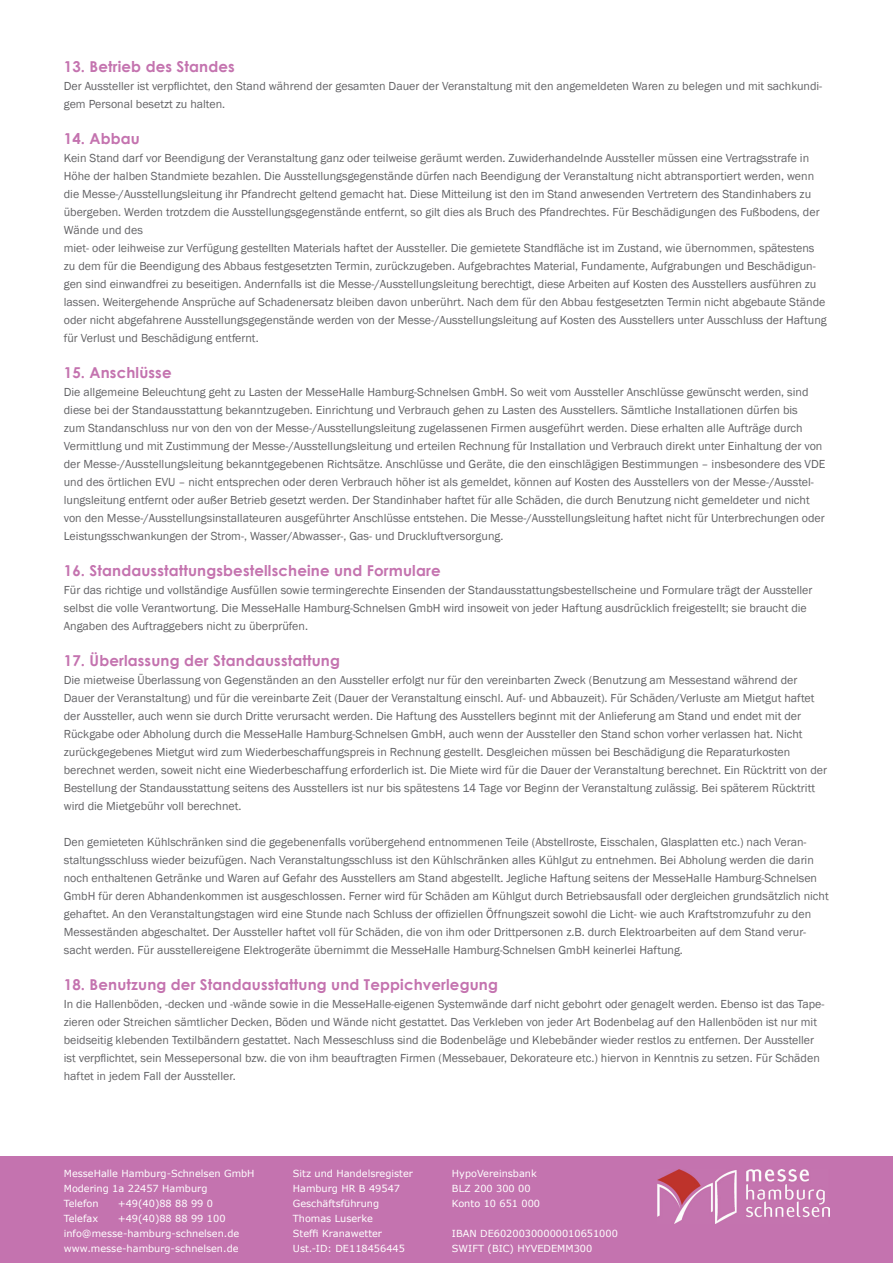
<style>
.page{position:relative;width:893px;height:1263px;background:#fff}
.page>*{position:absolute;margin:0;border:0;box-sizing:border-box;transform-origin:0 0}
.t1{font:700 15px "Century Gothic";letter-spacing:.01em;color:#c473af}
.t2{font:12px/18px "Franklin Gothic";color:#636366}
.t3{font:9.75px/15px "Verdana";color:#fff}
</style>
<div class="page">
<div style="left:0;top:1157px;width:893px;height:106px;background:#c473af"></div>
<img style="left:658px;top:1169px;width:171px;height:55px">
<p class="t1" style="left:64px;top:55px;width:173px">13. Betrieb des Standes</p>
<p class="t2" style="left:64px;top:77px;width:760px">Der Aussteller ist verpflichtet, den Stand während der gesamten Dauer der Veranstaltung mit den angemeldeten Waren zu belegen und mit sachkundi&shy;gem Personal besetzt zu halten.</p>
<p class="t1" style="left:64px;top:127px;width:78px">14. Abbau</p>
<p class="t2" style="left:64px;top:149px;width:764px">Kein Stand darf vor Beendigung der Veranstaltung ganz oder teilweise geräumt werden. Zuwiderhandelnde Aussteller müssen eine Vertragsstrafe in Höhe der halben Standmiete bezahlen. Die Ausstellungsgegenstände dürfen nach Beendigung der Veranstaltung nicht abtransportiert werden, wenn die Messe-/Ausstellungsleitung ihr Pfandrecht geltend gemacht hat. Diese Mitteilung ist den im Stand anwesenden Vertretern des Standinhabers zu übergeben. Werden trotzdem die Ausstellungsgegenstände entfernt, so gilt dies als Bruch des Pfandrechtes. Für Beschädigungen des Fußbodens, der Wände und des<br>miet- oder leihweise zur Verfügung gestellten Materials haftet der Aussteller. Die gemietete Standfläche ist im Zustand, wie übernommen, spätestens zu dem für die Beendigung des Abbaus festgesetzten Termin, zurückzugeben. Aufgebrachtes Material, Fundamente, Aufgrabungen und Beschädigun&shy;gen sind einwandfrei zu beseitigen. Andernfalls ist die Messe-/Ausstellungsleitung berechtigt, diese Arbeiten auf Kosten des Ausstellers ausführen zu lassen. Weitergehende Ansprüche auf Schadenersatz bleiben davon unberührt. Nach dem für den Abbau festgesetzten Termin nicht abgebaute Stände oder nicht abgefahrene Ausstellungsgegenstände werden von der Messe-/Ausstellungsleitung auf Kosten des Ausstellers unter Ausschluss der Haftung für Verlust und Beschädigung entfernt.</p>
<p class="t1" style="left:64px;top:361px;width:109px">15. Anschlüsse</p>
<p class="t2" style="left:64px;top:383px;width:763px">Die allgemeine Beleuchtung geht zu Lasten der MesseHalle Hamburg-Schnelsen GmbH. So weit vom Aussteller Anschlüsse gewünscht werden, sind diese bei der Standausstattung bekanntzugeben. Einrichtung und Verbrauch gehen zu Lasten des Ausstellers. Sämtliche Installationen dürfen bis<br>zum Standanschluss nur von den von der Messe-/Ausstellungsleitung zugelassenen Firmen ausgeführt werden. Diese erhalten alle Aufträge durch Vermittlung und mit Zustimmung der Messe-/Ausstellungsleitung und erteilen Rechnung für Installation und Verbrauch direkt unter Einhaltung der von der Messe-/Ausstellungsleitung bekanntgegebenen Richtsätze. Anschlüsse und Geräte, die den einschlägigen Bestimmungen – insbesondere des VDE und des örtlichen EVU – nicht entsprechen oder deren Verbrauch höher ist als gemeldet, können auf Kosten des Ausstellers von der Messe-/Ausstel&shy;lungsleitung entfernt oder außer Betrieb gesetzt werden. Der Standinhaber haftet für alle Schäden, die durch Benutzung nicht gemeldeter und nicht von den Messe-/Ausstellungsinstallateuren ausgeführter Anschlüsse entstehen. Die Messe-/Ausstellungsleitung haftet nicht für Unterbrechungen oder Leistungsschwankungen der Strom-, Wasser/Abwasser-, Gas- und Druckluftversorgung.</p>
<p class="t1" style="left:64px;top:559px;width:378px">16. Standausstattungsbestellscheine und Formulare</p>
<p class="t2" style="left:64px;top:581px;width:750px">Für das richtige und vollständige Ausfüllen sowie termingerechte Einsenden der Standausstattungsbestellscheine und Formulare trägt der Aussteller selbst die volle Verantwortung. Die MesseHalle Hamburg-Schnelsen GmbH wird insoweit von jeder Haftung ausdrücklich freigestellt; sie braucht die<br>Angaben des Auftraggebers nicht zu überprüfen.</p>
<p class="t1" style="left:64px;top:649px;width:278px">17. Überlassung der Standausstattung</p>
<p class="t2" style="left:64px;top:671px;width:765px">Die mietweise Überlassung von Gegenständen an den Aussteller erfolgt nur für den vereinbarten Zweck (Benutzung am Messestand während der Dauer der Veranstaltung) und für die vereinbarte Zeit (Dauer der Veranstaltung einschl. Auf- und Abbauzeit). Für Schäden/Verluste am Mietgut haftet der Aussteller, auch wenn sie durch Dritte verursacht werden. Die Haftung des Ausstellers beginnt mit der Anlieferung am Stand und endet mit der Rückgabe oder Abholung durch die MesseHalle Hamburg-Schnelsen GmbH, auch wenn der Aussteller den Stand schon vorher verlassen hat. Nicht zurückgegebenes Mietgut wird zum Wiederbeschaffungspreis in Rechnung gestellt. Desgleichen müssen bei Beschädigung die Reparaturkosten berechnet werden, soweit nicht eine Wiederbeschaffung erforderlich ist. Die Miete wird für die Dauer der Veranstaltung berechnet. Ein Rücktritt von der Bestellung der Standausstattung seitens des Ausstellers ist nur bis spätestens 14 Tage vor Beginn der Veranstaltung zulässig. Bei späterem Rücktritt wird die Mietgebühr voll berechnet.</p>
<p class="t2" style="left:64px;top:833px;width:766px">Den gemieteten Kühlschränken sind die gegebenenfalls vorübergehend entnommenen Teile (Abstellroste, Eisschalen, Glasplatten etc.) nach Veran&shy;staltungsschluss wieder beizufügen. Nach Veranstaltungsschluss ist den Kühlschränken alles Kühlgut zu entnehmen. Bei Abholung werden die darin noch enthaltenen Getränke und Waren auf Gefahr des Ausstellers am Stand abgestellt. Jegliche Haftung seitens der MesseHalle Hamburg-Schnelsen GmbH für deren Abhandenkommen ist ausgeschlossen. Ferner wird für Schäden am Kühlgut durch Betriebsausfall oder dergleichen grundsätzlich nicht gehaftet. An den Veranstaltungstagen wird eine Stunde nach Schluss der offiziellen Öffnungszeit sowohl die Licht- wie auch Kraftstromzufuhr zu den Messeständen abgeschaltet. Der Aussteller haftet voll für Schäden, die von ihm oder Drittpersonen z.B. durch Elektroarbeiten auf dem Stand verur&shy;sacht werden. Für ausstellereigene Elektrogeräte übernimmt die MesseHalle Hamburg-Schnelsen GmbH keinerlei Haftung.</p>
<p class="t1" style="left:64px;top:973px;width:436px">18. Benutzung der Standausstattung und Teppichverlegung</p>
<p class="t2" style="left:64px;top:995px;width:762px">In die Hallenböden, -decken und -wände sowie in die MesseHalle-eigenen Systemwände darf nicht gebohrt oder genagelt werden. Ebenso ist das Tape&shy;zieren oder Streichen sämtlicher Decken, Böden und Wände nicht gestattet. Das Verkleben von jeder Art Bodenbelag auf den Hallenböden ist nur mit beidseitig klebenden Textilbändern gestattet. Nach Messeschluss sind die Bodenbeläge und Klebebänder wieder restlos zu entfernen. Der Aussteller ist verpflichtet, sein Messepersonal bzw. die von ihm beauftragten Firmen (Messebauer, Dekorateure etc.) hiervon in Kenntnis zu setzen. Für Schäden haftet in jedem Fall der Aussteller.</p>
<p class="t3" style="left:64px;top:1166px;width:192px">MesseHalle Hamburg-Schnelsen GmbH<br>Modering 1a 22457 Hamburg<br>Telefon</p>
<p class="t3" style="left:118px;top:1196px;width:97px">+49(40)88 88 99 0</p>
<p class="t3" style="left:64px;top:1211px;width:36px">Telefax</p>
<p class="t3" style="left:64px;top:1211px;width:177px;text-indent:54px">+49(40)88 88 99 100 info@messe-hamburg-schnelsen.de www.messe-hamburg-schnelsen.de</p>
<p class="t3" style="left:293px;top:1166px;width:122px">Sitz und Handelsregister<br>Hamburg HR B 49547<br>Geschäftsführung<br>Thomas Luserke<br>Steffi Kranawetter<br>Ust.-ID: DE118456445</p>
<p class="t3" style="left:452px;top:1166px;width:90px">HypoVereinsbank<br>BLZ 200 300 00<br>Konto 10 651 000</p>
<p class="t3" style="left:452px;top:1226px;width:167px">IBAN DE60200300000010651000<br>SWIFT (BIC) HYVEDEMM300</p>
</div>
